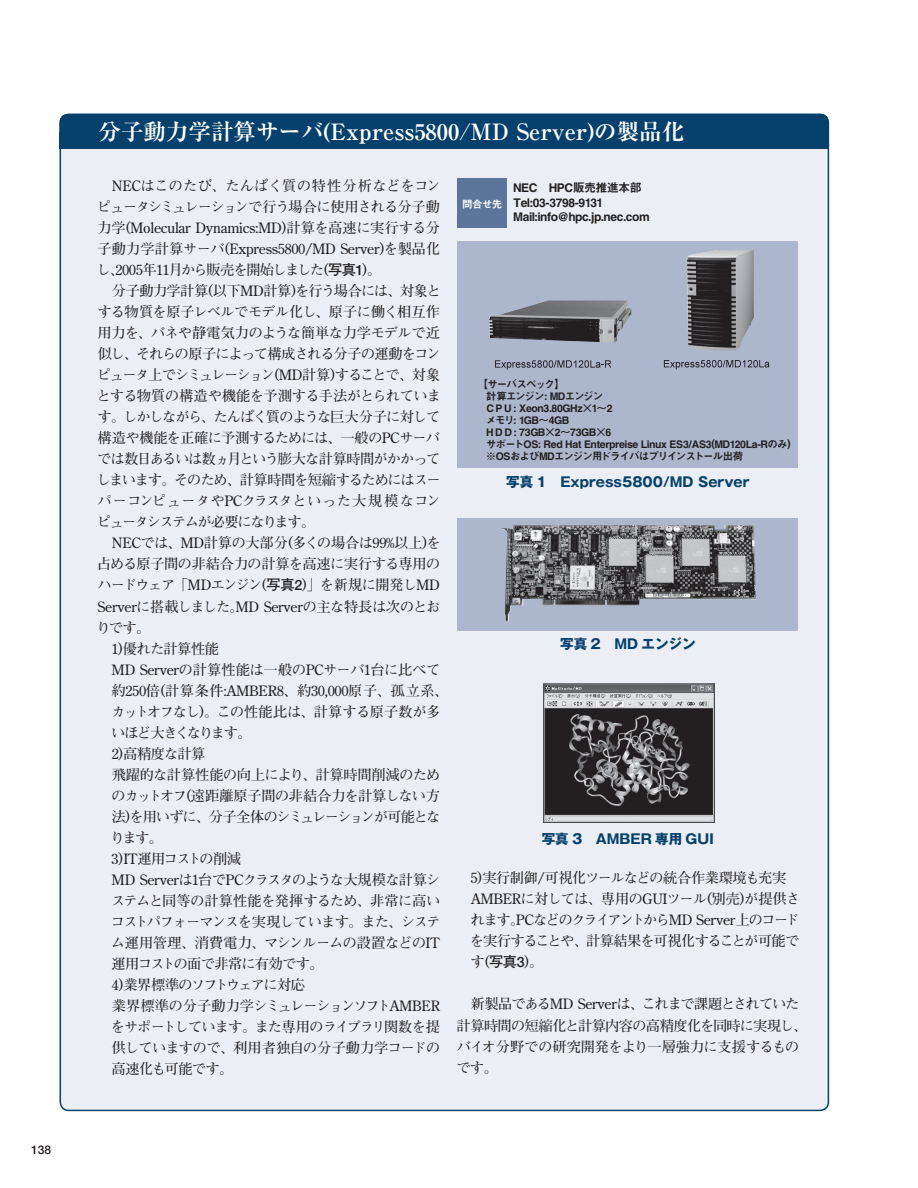
<style>
.page{position:relative;width:918px;height:1188px;background:#fff}
.page>*{position:absolute;margin:0;border:0;box-sizing:border-box;transform-origin:0 0}
.t1{font:700 22.5px "Ryumin";color:#fff}
.t2{font:700 14.25px/20.9px "Futo Min A101";letter-spacing:-.045em;color:#231f20}
.t3{font:700 14.25px "Futo Min A101";letter-spacing:-.02em;color:#231f20}
.t4{font:700 14.25px "Futo Min A101";letter-spacing:-.08em;color:#231f20}
.t5{font:700 14.25px "Futo Min A101";letter-spacing:-.025em;color:#231f20}
.t6{font:700 14.25px "Futo Min A101";letter-spacing:-.085em;color:#231f20}
.t7{font:700 14.25px "Futo Min A101";letter-spacing:-.015em;color:#231f20}
.t8{font:700 14.25px "Futo Min A101";letter-spacing:-.1em;color:#231f20}
.t9{font:700 14.25px "Futo Min A101";letter-spacing:-.105em;color:#231f20}
.t10{font:700 14.25px "Futo Min A101";letter-spacing:-.075em;color:#231f20}
.t11{font:700 14.25px "Futo Min A101";letter-spacing:-.095em;color:#231f20}
.t12{font:700 14.25px "Futo Min A101";color:#231f20}
.t13{font:700 14.25px "Futo Min A101";letter-spacing:.025em;color:#231f20}
.t14{font:700 14.25px "Futo Min A101";letter-spacing:-.065em;color:#231f20}
.t15{font:700 14.25px "Futo Min A101";letter-spacing:-.11em;color:#231f20}
.t16{font:700 13.5px "Gothic MB101";color:#06406c}
.t17{font:12px/14.2px "Midashi Go MB31";letter-spacing:-.04em;color:#231f20}
.t18{font:700 12px "Futo Go B101";color:#231f20}
.t19{font:10.5px/12px "Midashi Go MB31";letter-spacing:-.055em;color:#231f20}
.t20{font:10.5px "Midashi Go MB31";color:#fff}
.s1{font-family:"Futo Go B101"}
</style>
<div class="page">
<div style="left:59px;top:113px;width:771px;height:997px;background:#ebeef4"></div>
<div style="left:60px;top:132px;width:768px;height:17px;background:#06406c"></div>
<div style="left:60px;top:114px;width:769px;height:34px;background:#06406c"></div>
<div style="left:457px;top:179px;width:50px;height:49px;background:#5b759b"></div>
<div style="left:457px;top:241px;width:340px;height:227px;background:#acb7ce"></div>
<svg style="left:495px;top:360px;width:116px;height:10px"></svg>
<svg style="left:664px;top:360px;width:105px;height:9px"></svg>
<img style="left:489px;top:300px;width:142px;height:43px">
<img style="left:687px;top:250px;width:67px;height:101px">
<div style="left:457px;top:518px;width:340px;height:113px;background:#acb7ce"></div>
<img style="left:501px;top:525px;width:255px;height:96px">
<img style="left:543px;top:684px;width:171px;height:138px">
<p class="t18" style="left:31px;top:1143px;width:22px">138</p>
<h1 class="t1" style="left:99px;top:118px;width:587px">分子動力学計算サーバ(Express5800/MD Server)の製品化</h1>
<p class="t12" style="left:98px;top:177px;width:344px">　NECはこのたび、たんぱく質の特性分析などをコン</p>
<p class="t6" style="left:97px;top:198px;width:345px">ピュータシミュレーションで行う場合に使用される分子動</p>
<p class="t3" style="left:97px;top:219px;width:344px">力学(Molecular Dynamics:MD)計算を高速に実行する分</p>
<p class="t3" style="left:98px;top:240px;width:344px">子動力学計算サーバ(Express5800/MD Server)を製品化</p>
<p class="t4" style="left:96px;top:261px;width:286px">し、2005年11月から販売を開始しました(<span class="s1">写真1</span>)。</p>
<p class="t2" style="left:98px;top:281px;width:345px">　分子動力学計算(以下MD計算)を行う場合には、対象と</p>
<p class="t2" style="left:97px;top:302px;width:344px">する物質を原子レベルでモデル化し、原子に働く相互作</p>
<p class="t2" style="left:97px;top:323px;width:344px">用力を、バネや静電気力のような簡単な力学モデルで近</p>
<p class="t4" style="left:98px;top:345px;width:345px">似し、それらの原子によって構成される分子の運動をコン</p>
<p class="t8" style="left:97px;top:366px;width:345px">ピュータ上でシミュレーション(MD計算)することで、対象</p>
<p class="t2" style="left:97px;top:386px;width:346px">とする物質の構造や機能を予測する手法がとられていま</p>
<p class="t10" style="left:97px;top:408px;width:345px">す。しかしながら、たんぱく質のような巨大分子に対して</p>
<p class="t2" style="left:98px;top:428px;width:344px">構造や機能を正確に予測するためには、一般のPCサーバ</p>
<p class="t4" style="left:97px;top:450px;width:345px">では数日あるいは数ヵ月という膨大な計算時間がかかって</p>
<p class="t4" style="left:96px;top:471px;width:346px">しまいます。そのため、計算時間を短縮するためにはスー</p>
<p class="t13" style="left:98px;top:492px;width:345px">パーコンピュータやPCクラスタといった大規模なコン</p>
<p class="t15" style="left:97px;top:513px;width:220px">ピュータシステムが必要になります。</p>
<p class="t2" style="left:98px;top:533px;width:344px">　NECでは、MD計算の大部分(多くの場合は99%以上)を</p>
<p class="t2" style="left:97px;top:554px;width:345px">占める原子間の非結合力の計算を高速に実行する専用の</p>
<p class="t2" style="left:98px;top:575px;width:344px">ハードウェア「MDエンジン(<span class="s1">写真2</span>)」を新規に開発しMD</p>
<p class="t5" style="left:98px;top:597px;width:344px">Serverに搭載しました。MD Serverの主な特長は次のとお</p>
<p class="t2" style="left:96px;top:617px;width:55px">りです。</p>
<p class="t2" style="left:111px;top:639px;width:109px">1)優れた計算性能</p>
<p class="t3" style="left:112px;top:661px;width:330px">MD Serverの計算性能は一般のPCサーバ1台に比べて</p>
<p class="t7" style="left:112px;top:682px;width:338px">約250倍(計算条件:AMBER8、約30,000原子、孤立系、</p>
<p class="t2" style="left:111px;top:702px;width:331px">カットオフなし)。この性能比は、計算する原子数が多</p>
<p class="t9" style="left:111px;top:724px;width:142px">いほど大きくなります。</p>
<p class="t2" style="left:112px;top:744px;width:95px">2)高精度な計算</p>
<p class="t5" style="left:112px;top:766px;width:330px">飛躍的な計算性能の向上により、計算時間削減のため</p>
<p class="t2" style="left:111px;top:786px;width:330px">のカットオフ(遠距離原子間の非結合力を計算しない方</p>
<p class="t11" style="left:112px;top:808px;width:330px">法)を用いずに、分子全体のシミュレーションが可能とな</p>
<p class="t2" style="left:110px;top:828px;width:54px">ります。</p>
<p class="t2" style="left:112px;top:849px;width:131px">3)IT運用コストの削減</p>
<p class="t2" style="left:112px;top:870px;width:330px">MD Serverは1台でPCクラスタのような大規模な計算シ</p>
<p class="t3" style="left:111px;top:892px;width:331px">ステムと同等の計算性能を発揮するため、非常に高い</p>
<p class="t6" style="left:111px;top:913px;width:331px">コストパフォーマンスを実現しています。また、システ</p>
<p class="t2" style="left:111px;top:933px;width:330px">ム運用管理、消費電力、マシンルームの設置などのIT</p>
<p class="t2" style="left:112px;top:954px;width:213px">運用コストの面で非常に有効です。</p>
<p class="t9" style="left:112px;top:976px;width:195px">4)業界標準のソフトウェアに対応</p>
<p class="t2" style="left:112px;top:996px;width:330px">業界標準の分子動力学シミュレーションソフトAMBER</p>
<p class="t14" style="left:111px;top:1018px;width:331px">をサポートしています。また専用のライブラリ関数を提</p>
<p class="t2" style="left:112px;top:1038px;width:330px">供していますので、利用者独自の分子動力学コードの</p>
<p class="t2" style="left:112px;top:1059px;width:123px">高速化も可能です。</p>
<p class="t17" style="left:513px;top:181px;width:138px">NEC　HPC販売推進本部<br>Tel:03-3798-9131<br>Mail:info@hpc.jp.nec.com</p>
<p class="t20" style="left:462px;top:198px;width:42px">問合せ先</p>
<p class="t19" style="left:486px;top:378px;width:306px;text-indent:-8px">【サーバスペック】<br>計算エンジン: MDエンジン<br>C P U : Xeon3.80GHz×1～2<br>メモリ: 1GB～4GB<br>H D D : 73GB×2～73GB×6<br>サポートOS: Red Hat Enterpreise Linux ES3/AS3(MD120La-Rのみ) ※OSおよびMDエンジン用ドライバはプリインストール出荷</p>
<p class="t16" style="left:506px;top:472px;width:245px">写真 1　Express5800/MD Server</p>
<p class="t16" style="left:560px;top:634px;width:137px">写真 2　MD エンジン</p>
<p class="t16" style="left:542px;top:829px;width:174px">写真 3　AMBER 専用 GUI</p>
<p class="t2" style="left:470px;top:868px;width:332px">5)実行制御/可視化ツールなどの統合作業環境も充実<br>AMBERに対しては、専用のGUIツール(別売)が提供されます。PCなどのクライアントからMD Server上のコードを実行することや、計算結果を可視化することが可能です(<span class="s1">写真3</span>)。</p>
<p class="t2" style="left:456px;top:994px;width:352px">　新製品であるMD Serverは、これまで課題とされていた計算時間の短縮化と計算内容の高精度化を同時に実現し、バイオ分野での研究開発をより一層強力に支援するものです。</p>
</div>
